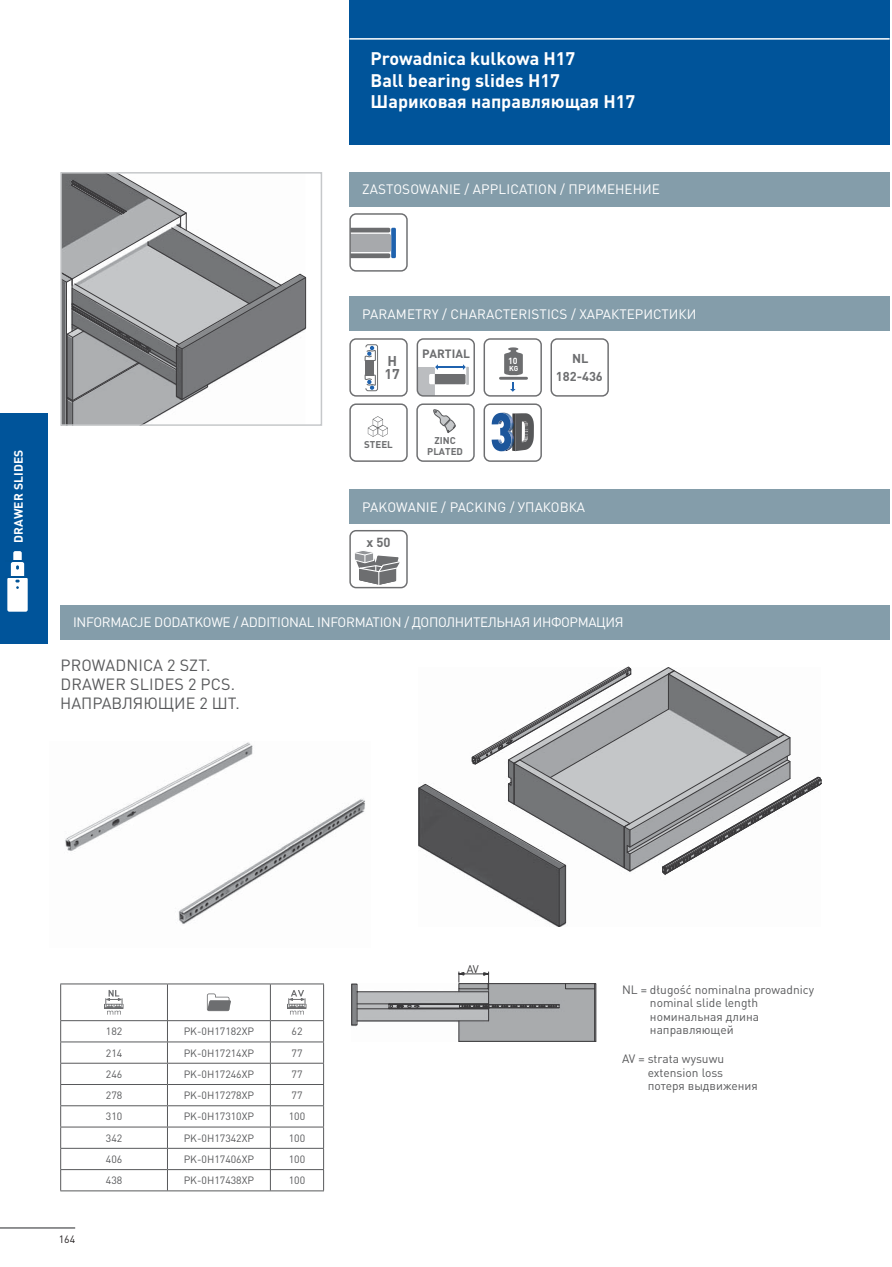
<style>
.page{position:relative;width:892px;height:1267px;background:#fff}
.page>*{position:absolute;margin:0;border:0;box-sizing:border-box;transform-origin:0 0}
.t1{font:700 18px/21.6px "DIN Pro";color:#fff}
.t2{font:16.05px/19.4px "DIN Pro";letter-spacing:.01em;color:#58595b}
.t3{font:700 14.1px/13.5px "DIN Pro";color:#6d6e70}
.t4{font:13.5px "DIN Pro";color:#fff}
.t5{font:13.5px "DIN Pro";letter-spacing:-.025em;color:#fff}
.t6{font:700 13.05px "DIN Pro";color:#6d6e70}
.t7{font:700 12.75px/17.1px "DIN Pro";color:#6d6e70;text-align:center}
.t8{font:12px/13.5px "DIN Pro";color:#58595b}
.t9{font:700 12px "DIN Pro";letter-spacing:.01em;color:#fff}
.t10{font:700 12px "DIN Pro";color:#6d6e70}
.t11{font:10.95px "DIN Pro";color:#3a393b}
.t12{font:10.5px "DIN Pro";color:#58595b}
.t13{font:10.5px "DIN Pro";color:#231f20}
.t14{font:700 9.75px/11.7px "DIN Pro";color:#6d6e70;text-align:center}
.t15{font:700 8.7px "DIN Pro";color:#fff}
.t16{font:700 7.05px "DIN Pro";color:#fff}
</style>
<div class="page">
<hr style="left:0;top:1226px;width:75px;height:2px;background:#6d6e70">
<div style="left:0;top:413px;width:48px;height:230px;background:#00549a"></div>
<div style="left:7px;top:577px;width:21px;height:34px;background:#fff;border-radius:2px"></div>
<div style="left:11px;top:562px;width:13px;height:34px;background:#fff;border-radius:2px"></div>
<div style="left:13px;top:551px;width:9px;height:34px;background:#fff;border-radius:2px"></div>
<svg style="left:16px;top:565px;width:3px;height:4px"></svg>
<svg style="left:7px;top:576px;width:21px;height:12px"></svg>
<hr style="left:5px;top:560px;width:25px;height:2px;background:#005397">
<div style="left:349px;top:530px;width:59px;height:58px;border:1px solid #6d6e70;border-radius:6px"></div>
<svg style="left:355px;top:551px;width:45px;height:34px"></svg>
<div style="left:349px;top:172px;width:540px;height:34px;background:#849daa"></div>
<div style="left:349px;top:297px;width:540px;height:34px;background:#849daa"></div>
<div style="left:349px;top:489px;width:540px;height:34px;background:#849daa"></div>
<div style="left:60px;top:605px;width:829px;height:34px;background:#849daa"></div>
<div style="left:391px;top:228px;width:5px;height:30px;background:#1f62ae"></div>
<svg style="left:351px;top:228px;width:40px;height:30px"></svg>
<div style="left:349px;top:213px;width:59px;height:58px;border:1px solid #6d6e70;border-radius:6px"></div>
<div style="left:349px;top:338px;width:59px;height:58px;border:1px solid #6d6e70;border-radius:6px"></div>
<div style="left:365px;top:344px;width:13px;height:47px;border:1px solid #6d6e70;border-radius:2px"></div>
<svg style="left:364px;top:338px;width:12px;height:23px"></svg>
<svg style="left:364px;top:374px;width:12px;height:23px"></svg>
<div style="left:365px;top:360px;width:8px;height:15px;background:#6d6e70"></div>
<div style="left:349px;top:403px;width:59px;height:59px;border:1px solid #6d6e70;border-radius:6px"></div>
<svg style="left:368px;top:416px;width:20px;height:21px"></svg>
<div style="left:483px;top:338px;width:59px;height:58px;border:1px solid #6d6e70;border-radius:6px"></div>
<svg style="left:504px;top:347px;width:19px;height:29px"></svg>
<hr style="left:500px;top:377px;width:26px;height:2px;background:#6d6e70">
<svg style="left:510px;top:382px;width:5px;height:9px"></svg>
<div style="left:416px;top:403px;width:59px;height:59px;border:1px solid #6d6e70;border-radius:6px"></div>
<svg style="left:433px;top:409px;width:23px;height:24px"></svg>
<div style="left:417px;top:338px;width:58px;height:58px;border:1px solid #6d6e70;border-radius:6px"></div>
<hr style="left:466px;top:367px;width:3px;height:18px;background:#bbbdc0">
<svg style="left:417px;top:364px;width:49px;height:32px"></svg>
<div style="left:550px;top:338px;width:59px;height:58px;border:1px solid #6d6e70;border-radius:6px"></div>
<svg style="left:63px;top:175px;width:244px;height:248px"></svg>
<div style="left:60px;top:172px;width:262px;height:254px;border:2px solid #c6c8ca"></div>
<div style="left:349px;top:0;width:540px;height:144px;background:#00549a"></div>
<hr style="left:349px;top:38px;width:540px;height:2px;background:#fff">
<hr style="left:60px;top:983px;width:107px;height:1px;background:#58595b">
<hr style="left:60px;top:984px;width:1px;height:36px;background:#58595b">
<hr style="left:167px;top:983px;width:103px;height:1px;background:#58595b">
<hr style="left:167px;top:984px;width:1px;height:36px;background:#58595b">
<hr style="left:270px;top:983px;width:54px;height:1px;background:#58595b">
<hr style="left:270px;top:984px;width:1px;height:36px;background:#58595b">
<hr style="left:323px;top:984px;width:1px;height:36px;background:#58595b">
<hr style="left:60px;top:1020px;width:210px;height:1px;background:#58595b">
<hr style="left:60px;top:1041px;width:210px;height:1px;background:#58595b">
<hr style="left:270px;top:1020px;width:54px;height:1px;background:#58595b">
<hr style="left:270px;top:1041px;width:54px;height:1px;background:#58595b">
<hr style="left:60px;top:1062px;width:107px;height:1px;background:#58595b">
<hr style="left:167px;top:1062px;width:103px;height:1px;background:#58595b">
<hr style="left:60px;top:1083px;width:107px;height:1px;background:#58595b">
<hr style="left:167px;top:1083px;width:103px;height:1px;background:#58595b">
<hr style="left:60px;top:1105px;width:107px;height:1px;background:#58595b">
<hr style="left:167px;top:1105px;width:103px;height:1px;background:#58595b">
<hr style="left:60px;top:1126px;width:107px;height:1px;background:#58595b">
<hr style="left:167px;top:1126px;width:103px;height:1px;background:#58595b">
<hr style="left:60px;top:1147px;width:107px;height:1px;background:#58595b">
<hr style="left:167px;top:1147px;width:103px;height:1px;background:#58595b">
<hr style="left:60px;top:1168px;width:107px;height:1px;background:#58595b">
<svg style="left:60px;top:1020px;width:1px;height:170px"></svg>
<hr style="left:167px;top:1168px;width:103px;height:1px;background:#58595b">
<svg style="left:167px;top:1020px;width:1px;height:170px"></svg>
<hr style="left:60px;top:1190px;width:210px;height:1px;background:#58595b">
<hr style="left:270px;top:1062px;width:54px;height:1px;background:#58595b">
<hr style="left:270px;top:1083px;width:54px;height:1px;background:#58595b">
<hr style="left:270px;top:1105px;width:54px;height:1px;background:#58595b">
<hr style="left:270px;top:1126px;width:54px;height:1px;background:#58595b">
<hr style="left:270px;top:1147px;width:54px;height:1px;background:#58595b">
<hr style="left:270px;top:1168px;width:54px;height:1px;background:#58595b">
<svg style="left:270px;top:1020px;width:1px;height:170px"></svg>
<svg style="left:323px;top:1020px;width:1px;height:170px"></svg>
<hr style="left:270px;top:1190px;width:54px;height:1px;background:#58595b">
<svg style="left:105px;top:990px;width:18px;height:24px"></svg>
<svg style="left:207px;top:993px;width:24px;height:17px"></svg>
<svg style="left:288px;top:990px;width:18px;height:24px"></svg>
<svg style="left:418px;top:666px;width:404px;height:261px"></svg>
<svg style="left:351px;top:971px;width:246px;height:71px"></svg>
<img style="left:65px;top:742px;width:300px;height:182px">
<div style="left:483px;top:403px;width:59px;height:59px;border:1px solid #6d6e70;border-radius:6px"></div>
<svg style="left:492px;top:412px;width:42px;height:39px"></svg>
<h1 class="t1" style="left:371px;top:50px;width:266px">Prowadnica kulkowa H17<br>Ball bearing slides H17<br>Шариковая направляющая H17</h1>
<p class="t4" style="left:362px;top:185px;width:299px">ZASTOSOWANIE / APPLICATION / ПРИМЕНЕНИЕ</p>
<p class="t9" style="left:14px;top:542px;width:94px;rotate:-90deg">DRAWER SLIDES</p>
<p class="t4" style="left:362px;top:309px;width:336px">PARAMETRY / CHARACTERISTICS / ХАРАКТЕРИСТИКИ</p>
<h3 class="t3" style="left:385px;top:355px;width:17px">H<br>17</h3>
<p class="t14" style="left:364px;top:440px;width:30px">STEEL</p>
<p class="t10" style="left:422px;top:349px;width:49px">PARTIAL</p>
<p class="t14" style="left:427px;top:435px;width:37px">ZINC<br>PLATED</p>
<p class="t15" style="left:508px;top:357px;width:11px">10</p>
<p class="t16" style="left:509px;top:366px;width:11px">KG</p>
<p class="t7" style="left:556px;top:352px;width:48px">NL<br>182-436</p>
<p class="t4" style="left:362px;top:502px;width:224px">PAKOWANIE / PACKING / УПАКОВКА</p>
<p class="t6" style="left:366px;top:537px;width:25px">x 50</p>
<p class="t5" style="left:73px;top:617px;width:552px">INFORMACJE DODATKOWE / ADDITIONAL INFORMATION / ДОПОЛНИТЕЛЬНАЯ ИНФОРМАЦИЯ</p>
<h2 class="t2" style="left:60px;top:657px;width:181px">PROWADNICA 2 SZT.<br>DRAWER SLIDES 2 PCS.<br>НАПРАВЛЯЮЩИЕ 2 ШТ.</h2>
<p class="t13" style="left:59px;top:1234px;width:18px">164</p>
<p class="t12" style="left:106px;top:1027px;width:18px">182</p>
<p class="t12" style="left:184px;top:1027px;width:72px">PK-0H17182XP</p>
<p class="t12" style="left:291px;top:1027px;width:12px">62</p>
<p class="t12" style="left:106px;top:1048px;width:18px">214</p>
<p class="t12" style="left:184px;top:1048px;width:72px">PK-0H17214XP</p>
<p class="t12" style="left:291px;top:1048px;width:12px">77</p>
<p class="t12" style="left:106px;top:1070px;width:18px">246</p>
<p class="t12" style="left:184px;top:1070px;width:72px">PK-0H17246XP</p>
<p class="t12" style="left:291px;top:1070px;width:12px">77</p>
<p class="t12" style="left:106px;top:1091px;width:18px">278</p>
<p class="t12" style="left:184px;top:1091px;width:72px">PK-0H17278XP</p>
<p class="t12" style="left:291px;top:1091px;width:12px">77</p>
<p class="t12" style="left:106px;top:1112px;width:18px">310</p>
<p class="t12" style="left:184px;top:1112px;width:72px">PK-0H17310XP</p>
<p class="t12" style="left:289px;top:1112px;width:18px">100</p>
<p class="t12" style="left:106px;top:1133px;width:18px">342</p>
<p class="t12" style="left:184px;top:1133px;width:72px">PK-0H17342XP</p>
<p class="t12" style="left:289px;top:1133px;width:18px">100</p>
<p class="t12" style="left:106px;top:1155px;width:18px">406</p>
<p class="t12" style="left:184px;top:1155px;width:72px">PK-0H17406XP</p>
<p class="t12" style="left:289px;top:1155px;width:18px">100</p>
<p class="t12" style="left:106px;top:1176px;width:18px">438</p>
<p class="t12" style="left:184px;top:1176px;width:72px">PK-0H17438XP</p>
<p class="t12" style="left:289px;top:1176px;width:18px">100</p>
<p class="t11" style="left:467px;top:964px;width:13px">AV</p>
<p class="t8" style="left:650px;top:983px;width:166px;text-indent:-28px">NL = długość nominalna prowadnicy nominal slide length номинальная длина направляющей</p>
<p class="t8" style="left:648px;top:1053px;width:111px;text-indent:-26px">AV = strata wysuwu extension loss потеря выдвижения</p>
</div>
